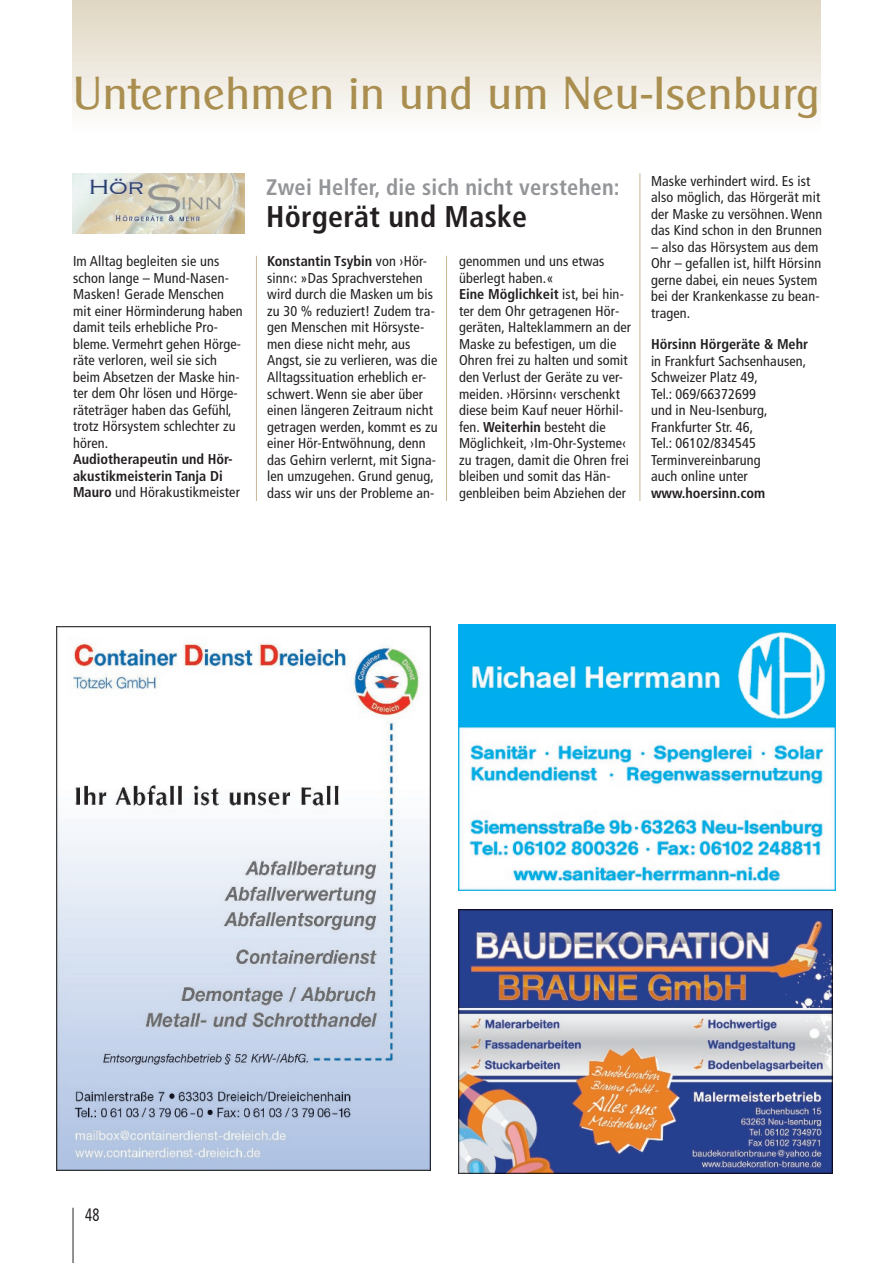
<style>
.page{position:relative;width:893px;height:1263px;background:#fff}
.page>*{position:absolute;margin:0;border:0;box-sizing:border-box;transform-origin:0 0}
.t1{font:45px "Clear Gothic Serial";letter-spacing:.015em;color:#a98e4f}
.t2{font:700 condensed 30px "Frutiger LT Pro";letter-spacing:.01em;color:#231f20}
.t3{font:700 condensed 22.5px "Frutiger LT Pro";letter-spacing:.01em;color:#939598}
.t4{font:condensed 18px "Frutiger LT Pro";color:#231f20;scale:.81 1}
.t5{font:condensed 14.25px/16.5px "Frutiger LT Pro";letter-spacing:.01em;color:#231f20}
.t6{font:700 condensed 14.25px/16.5px "Frutiger LT Pro";color:#231f20}
.s1{font-weight:400}
.s2{font-weight:700}
</style>
<div class="page">
<hr style="left:72px;top:1208px;width:2px;height:55px;background:#6c6d70">
<img style="left:458px;top:624px;width:378px;height:266px">
<img style="left:458px;top:910px;width:374px;height:263px">
<div style="left:72px;top:0;width:749px;height:131px;background:linear-gradient(to bottom,#e0d5c1,#fdfdfc)"></div>
<hr style="left:256px;top:256px;width:1px;height:245px;background:#c7b795">
<hr style="left:446px;top:256px;width:1px;height:245px;background:#c7b795">
<hr style="left:640px;top:173px;width:1px;height:328px;background:#c7b795">
<img style="left:72px;top:173px;width:172px;height:61px">
<img style="left:56px;top:626px;width:375px;height:544px">
<h1 class="t1" style="left:73px;top:66px;width:748px">Unternehmen in und um Neu-Isenburg</h1>
<p class="t5" style="left:73px;top:254px;width:171px">Im Alltag begleiten sie uns schon lange – Mund-Nasen-<br>Masken! Gerade Menschen mit einer Hörminderung haben damit teils erhebliche Pro&shy;bleme. Vermehrt gehen Hörge&shy;räte verloren, weil sie sich beim Absetzen der Maske hin&shy;ter dem Ohr lösen und Hörge&shy;räteträger haben das Gefühl, trotz Hörsystem schlechter zu hören.</p>
<p class="t6" style="left:73px;top:452px;width:168px">Audiotherapeutin und Hör&shy;akustikmeisterin Tanja Di<br>Mauro <span class="s1">und Hörakustikmeister</span></p>
<h3 class="t3" style="left:266px;top:178px;width:355px">Zwei Helfer, die sich nicht verstehen:</h3>
<h2 class="t2" style="left:266px;top:205px;width:262px">Hörgerät und Maske</h2>
<p class="t5" style="left:267px;top:254px;width:172px"><span class="s2">Konstantin Tsybin</span> von ›Hör&shy;sinn‹: »Das Sprachverstehen wird durch die Masken um bis zu 30 % reduziert! Zudem tra&shy;gen Menschen mit Hörsyste&shy;men diese nicht mehr, aus<br>Angst, sie zu verlieren, was die<br>Alltagssituation erheblich er&shy;schwert. Wenn sie aber über einen längeren Zeitraum nicht getragen werden, kommt es zu einer Hör-Entwöhnung, denn das Gehirn verlernt, mit Signa&shy;len umzugehen. Grund genug, dass wir uns der Probleme an-</p>
<p class="t5" style="left:459px;top:254px;width:173px">genommen und uns etwas überlegt haben.«<br><span class="s2">Eine Möglichkeit</span> ist, bei hin&shy;ter dem Ohr getragenen Hör&shy;geräten, Halteklammern an der<br>Maske zu befestigen, um die<br>Ohren frei zu halten und somit den Verlust der Geräte zu ver&shy;meiden. ›Hörsinn‹ verschenkt diese beim Kauf neuer Hörhil&shy;fen. <span class="s2">Weiterhin</span> besteht die<br>Möglichkeit, ›Im-Ohr-Systeme‹ zu tragen, damit die Ohren frei bleiben und somit das Hän&shy;genbleiben beim Abziehen der</p>
<p class="t5" style="left:651px;top:173px;width:173px">Maske verhindert wird. Es ist also möglich, das Hörgerät mit der Maske zu versöhnen. Wenn das Kind schon in den Brunnen</p>
<p class="t5" style="left:651px;top:239px;width:172px">– also das Hörsystem aus dem<br>Ohr – gefallen ist, hilft Hörsinn gerne dabei, ein neues System bei der Krankenkasse zu bean&shy;tragen.</p>
<p class="t6" style="left:651px;top:337px;width:159px">Hörsinn Hörgeräte &amp; Mehr</p>
<p class="t5" style="left:651px;top:353px;width:157px">in Frankfurt Sachsenhausen,<br>Schweizer Platz 49,<br>Tel.: 069/66372699<br>und in Neu-Isenburg,<br>Frankfurter Str. 46,<br>Tel.: 06102/834545<br>Terminvereinbarung<br>auch online unter</p>
<p class="t6" style="left:651px;top:486px;width:116px">www.hoersinn.com</p>
<p class="t4" style="left:85px;top:1208px;width:19px">48</p>
</div>
